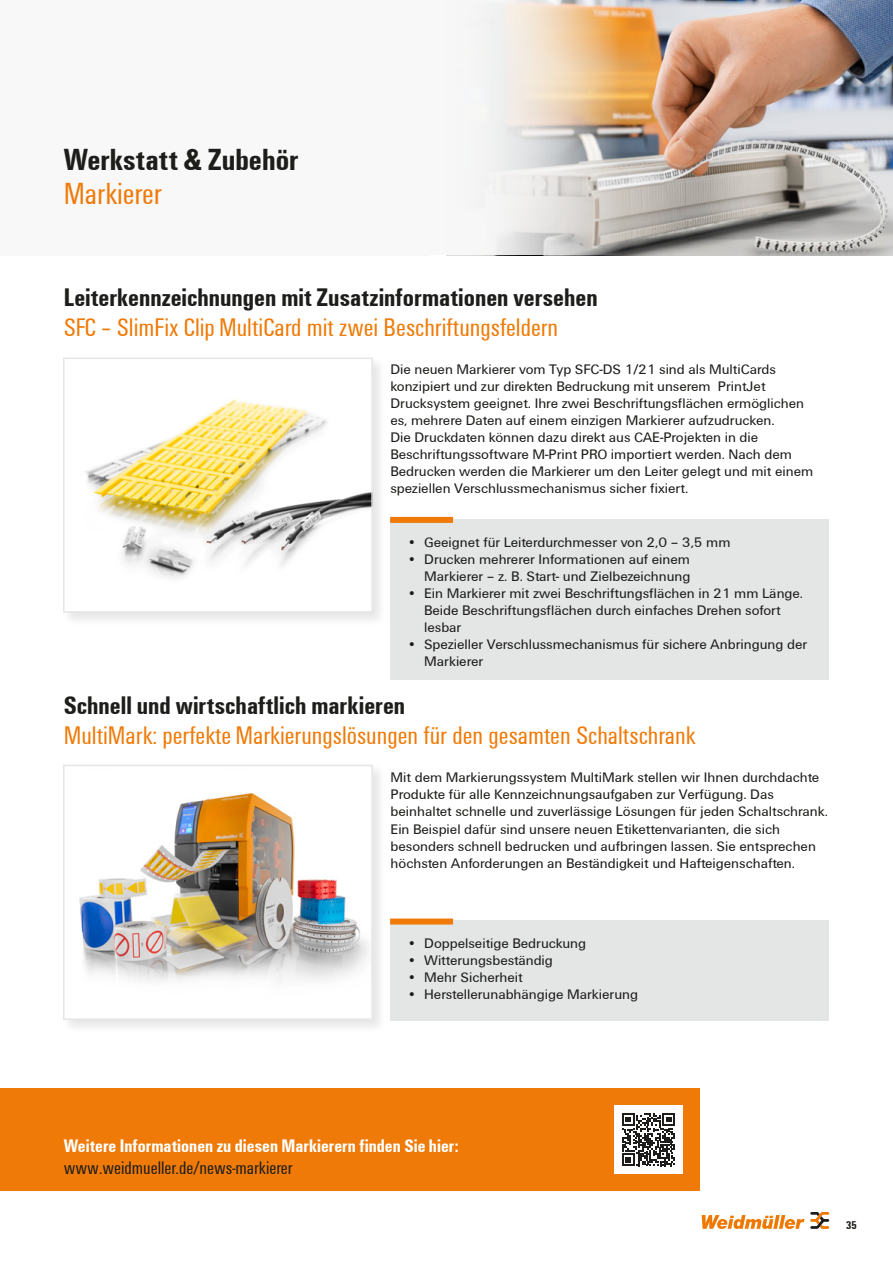
<style>
.page{position:relative;width:893px;height:1263px;background:#fff}
.page>*{position:absolute;margin:0;border:0;box-sizing:border-box;transform-origin:0 0}
.t1{font:700 31.5px "Weidmueller Condensed";color:#1d1d1b}
.t2{font:31.5px "Weidmueller Condensed";color:#ef7a07}
.t3{font:26.25px "Weidmueller Condensed";color:#ef7a07}
.t4{font:700 26.25px "Weidmueller Condensed";color:#1d1d1b}
.t5{font:700 18.75px "Weidmueller Condensed";color:#fff}
.t6{font:18.75px "Weidmueller Condensed";color:#1d1d1b}
.t7{font:14.25px/17px "Weidmueller";color:#1d1d1b}
.t8{font:700 11.7px "Weidmueller Condensed";color:#1d1d1b}
</style>
<div class="page">
<svg style="left:702px;top:1215px;width:102px;height:14px"></svg>
<svg style="left:810px;top:1212px;width:19px;height:17px"></svg>
<div style="left:0;top:0;width:430px;height:255px;background:#f8f8f8"></div>
<img style="left:621px;top:0;width:272px;height:255px">
<svg style="left:469px;top:0;width:152px;height:255px"></svg>
<div style="left:390px;top:519px;width:439px;height:161px;background:#e4e5e5"></div>
<div style="left:390px;top:517px;width:63px;height:6px;background:#ef7a07"></div>
<div style="left:0;top:1089px;width:699px;height:102px;background:#ef7a07"></div>
<div style="left:614px;top:1106px;width:68px;height:68px;background:#fff"></div>
<svg style="left:622px;top:1113px;width:53px;height:53px"></svg>
<div style="left:390px;top:920px;width:439px;height:100px;background:#e4e5e5"></div>
<div style="left:390px;top:918px;width:63px;height:6px;background:#ef7a07"></div>
<div style="left:61px;top:355px;width:326px;height:272px;background:#1d1d1b;opacity:.11"></div>
<div style="left:64px;top:358px;width:308px;height:254px;background:#fff"></div>
<img style="left:85px;top:399px;width:285px;height:179px">
<div style="left:63px;top:357px;width:310px;height:256px;border:2px solid #e4e5e5"></div>
<div style="left:61px;top:763px;width:326px;height:271px;background:#1d1d1b;opacity:.11"></div>
<img style="left:66px;top:768px;width:304px;height:249px">
<div style="left:63px;top:765px;width:310px;height:255px;border:2px solid #e4e5e5"></div>
<h1 class="t1" style="left:64px;top:137px;width:236px">Werkstatt &amp; Zubehör</h1>
<h1 class="t2" style="left:64px;top:173px;width:100px">Markierer</h1>
<h2 class="t4" style="left:64px;top:279px;width:535px">Leiterkennzeichnungen mit Zusatzinformationen versehen</h2>
<h2 class="t3" style="left:64px;top:310px;width:496px">SFC – SlimFix Clip MultiCard mit zwei Beschriftungsfeldern</h2>
<p class="t7" style="left:390px;top:360px;width:424px">Die neuen Markierer vom Typ SFC-DS 1/21 sind als MultiCards konzipiert und zur direkten Bedruckung mit unserem PrintJet Drucksystem geeignet. Ihre zwei Beschriftungsflächen ermöglichen es, mehrere Daten auf einem einzigen Markierer aufzudrucken.<br>Die Druckdaten können dazu direkt aus CAE-Projekten in die Beschriftungssoftware M-Print PRO importiert werden. Nach dem Bedrucken werden die Markierer um den Leiter gelegt und mit einem speziellen Verschlussmechanismus sicher fixiert.</p>
<p class="t7" style="left:407px;top:533px;width:325px">• Geeignet für Leiterdurchmesser von 2,0 – 3,5 mm</p>
<p class="t7" style="left:407px;top:550px;width:285px;text-align:right">• Drucken mehrerer Informationen auf einem<br>Markierer – z. B. Start- und Zielbezeichnung</p>
<p class="t7" style="left:424px;top:584px;width:381px;text-indent:-17px">• Ein Markierer mit zwei Beschriftungsflächen in 21 mm Länge.<br>Beide Beschriftungsflächen durch einfaches Drehen sofort lesbar</p>
<p class="t7" style="left:424px;top:635px;width:385px;text-indent:-17px">• Spezieller Verschlussmechanismus für sichere Anbringung der<br>Markierer</p>
<h2 class="t4" style="left:64px;top:687px;width:343px">Schnell und wirtschaftlich markieren</h2>
<h2 class="t3" style="left:64px;top:718px;width:633px">MultiMark: perfekte Markierungslösungen für den gesamten Schaltschrank</h2>
<p class="t7" style="left:391px;top:769px;width:439px">Mit dem Markierungssystem MultiMark stellen wir Ihnen durchdachte Produkte für alle Kennzeichnungsaufgaben zur Verfügung. Das beinhaltet schnelle und zuverlässige Lösungen für jeden Schaltschrank.<br>Ein Beispiel dafür sind unsere neuen Etikettenvarianten, die sich besonders schnell bedrucken und aufbringen lassen. Sie entsprechen höchsten Anforderungen an Beständigkeit und Hafteigenschaften.</p>
<p class="t7" style="left:407px;top:934px;width:181px">• Doppelseitige Bedruckung</p>
<p class="t7" style="left:407px;top:951px;width:147px">• Witterungsbeständig</p>
<p class="t7" style="left:407px;top:968px;width:117px">• Mehr Sicherheit</p>
<p class="t7" style="left:407px;top:985px;width:232px">• Herstellerunabhängige Markierung</p>
<h3 class="t5" style="left:64px;top:1133px;width:396px">Weitere Informationen zu diesen Markierern finden Sie hier:</h3>
<h3 class="t6" style="left:64px;top:1155px;width:230px">www.weidmueller.de/news-markierer</h3>
<p class="t8" style="left:846px;top:1217px;width:12px">35</p>
</div>
